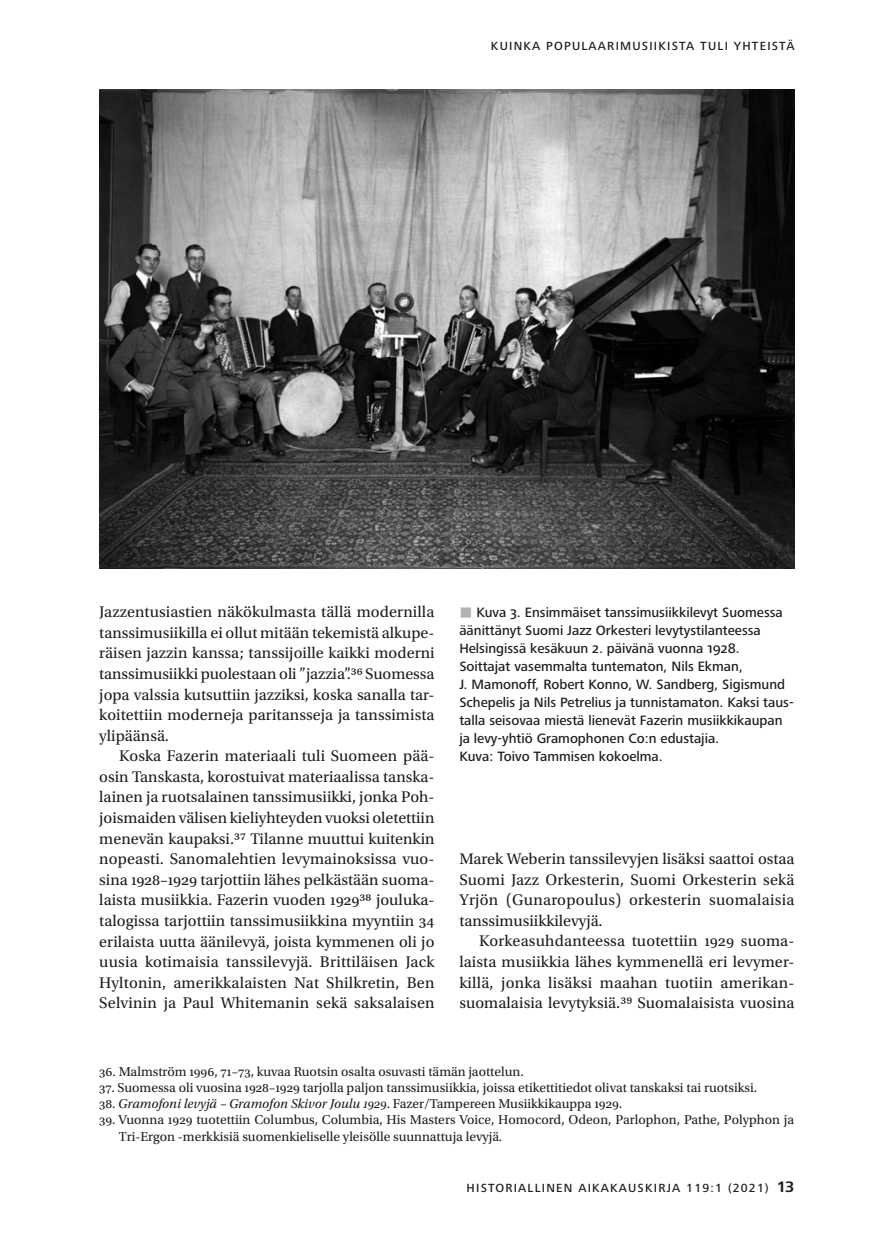
<style>
.page{position:relative;width:874px;height:1241px;background:#fff}
.page>*{position:absolute;margin:0;border:0;box-sizing:border-box;transform-origin:0 0}
.t1{font:16.1px/20.5px "Utopia Std";letter-spacing:.005em;color:#1d1d1b;text-align:justify}
.t2{font:500 14px/17.8px "Frutiger Next Pro";color:#1d1d1b}
.t3{font:13.65px/16.3px "Utopia Std";color:#1d1d1b}
.t4{font:italic 13.65px "Utopia Std";color:#1d1d1b}
.t5{font:500 12.25px "Frutiger Next Pro";letter-spacing:.1em;color:#1d1d1b}
.s1{font-size:16.62px}
.s2{color:#b3b2b2}
.s3{font-style:normal}
.s4{font-weight:700;font-size:15.75px}
</style>
<div class="page">
<img style="left:99px;top:90px;width:695px;height:478px">
<p class="t5" style="left:490px;top:39px;width:305px">KUINKA POPULAARIMUSIIKISTA TULI YHTEISTÄ</p>
<p class="t1" style="left:99px;top:602px;width:337px">Jazzentusiastien näkökulmasta tällä modernilla tanssimusiikilla ei ollut mitään tekemistä alkupe&shy;räisen jazzin kanssa; tanssijoille kaikki moderni tanssimusiikki puolestaan oli ”jazzia”.<span class="s1">36</span> Suomessa jopa valssia kutsuttiin jazziksi, koska sanalla tar&shy;koitettiin moderneja paritansseja ja tanssimista ylipäänsä.</p>
<p class="t1" style="left:99px;top:746px;width:336px;text-indent:20px">Koska Fazerin materiaali tuli Suomeen pää&shy;osin Tanskasta, korostuivat materiaalissa tanska&shy;lainen ja ruotsalainen tanssimusiikki, jonka Poh&shy;joismaiden välisen kieliyhteyden vuoksi oletettiin menevän kaupaksi.<span class="s1">37</span> Tilanne muuttui kuitenkin nopeasti. Sanomalehtien levymainoksissa vuo&shy;sina 1928–1929 tarjottiin lähes pelkästään suoma&shy;laista musiikkia. Fazerin vuoden 1929<span class="s1">38</span> jouluka&shy;talogissa tarjottiin tanssimusiikkina myyntiin 34 erilaista uutta äänilevyä, joista kymmenen oli jo uusia kotimaisia tanssilevyjä. Brittiläisen Jack Hyltonin, amerikkalaisten Nat Shilkretin, Ben Selvinin ja Paul Whitemanin sekä saksalaisen</p>
<p class="t2" style="left:459px;top:603px;width:335px"><span class="s2">■</span> Kuva 3. Ensimmäiset tanssimusiikkilevyt Suomessa äänittänyt Suomi Jazz Orkesteri levytystilanteessa Helsingissä kesäkuun 2. päivänä vuonna 1928.<br>Soittajat vasemmalta tuntematon, Nils Ekman,<br>J. Mamonoff, Robert Konno, W. Sandberg, Sigismund Schepelis ja Nils Petrelius ja tunnistamaton. Kaksi taus&shy;talla seisovaa miestä lienevät Fazerin musiikkikaupan ja levy-yhtiö Gramophonen Co:n edustajia.<br>Kuva: Toivo Tammisen kokoelma.</p>
<p class="t1" style="left:459px;top:848px;width:336px">Marek Weberin tanssilevyjen lisäksi saattoi ostaa Suomi Jazz Orkesterin, Suomi Orkesterin sekä Yrjön (Gunaropoulus) orkesterin suomalaisia tanssimusiikkilevyjä.</p>
<p class="t1" style="left:459px;top:931px;width:336px;text-indent:20px">Korkeasuhdanteessa tuotettiin 1929 suoma&shy;laista musiikkia lähes kymmenellä eri levymer&shy;killä, jonka lisäksi maahan tuotiin amerikan&shy;suomalaisia levytyksiä.<span class="s1">39</span> Suomalaisista vuosina</p>
<p class="t3" style="left:99px;top:1063px;width:426px">36. Malmström 1996, 71–73, kuvaa Ruotsin osalta osuvasti tämän jaottelun.</p>
<p class="t3" style="left:99px;top:1079px;width:659px">37. Suomessa oli vuosina 1928–1929 tarjolla paljon tanssimusiikkia, joissa etikettitiedot olivat tanskaksi tai ruotsiksi.</p>
<p class="t4" style="left:99px;top:1096px;width:524px"><span class="s3">38.</span> Gramofoni levyjä – Gramofon Skivor Joulu 1929<span class="s3">. Fazer/Tampereen Musiikkikauppa 1929.</span></p>
<p class="t3" style="left:119px;top:1111px;width:676px;text-indent:-19px">39. Vuonna 1929 tuotettiin Columbus, Columbia, His Masters Voice, Homocord, Odeon, Parlophon, Pathe, Polyphon ja<br>Tri-Ergon -merkkisiä suomenkieliselle yleisölle suunnattuja levyjä.</p>
<p class="t5" style="left:466px;top:1180px;width:329px">HISTORIALLINEN AIKAKAUSKIRJA 119:1 (2021) <span class="s4">13</span></p>
</div>
